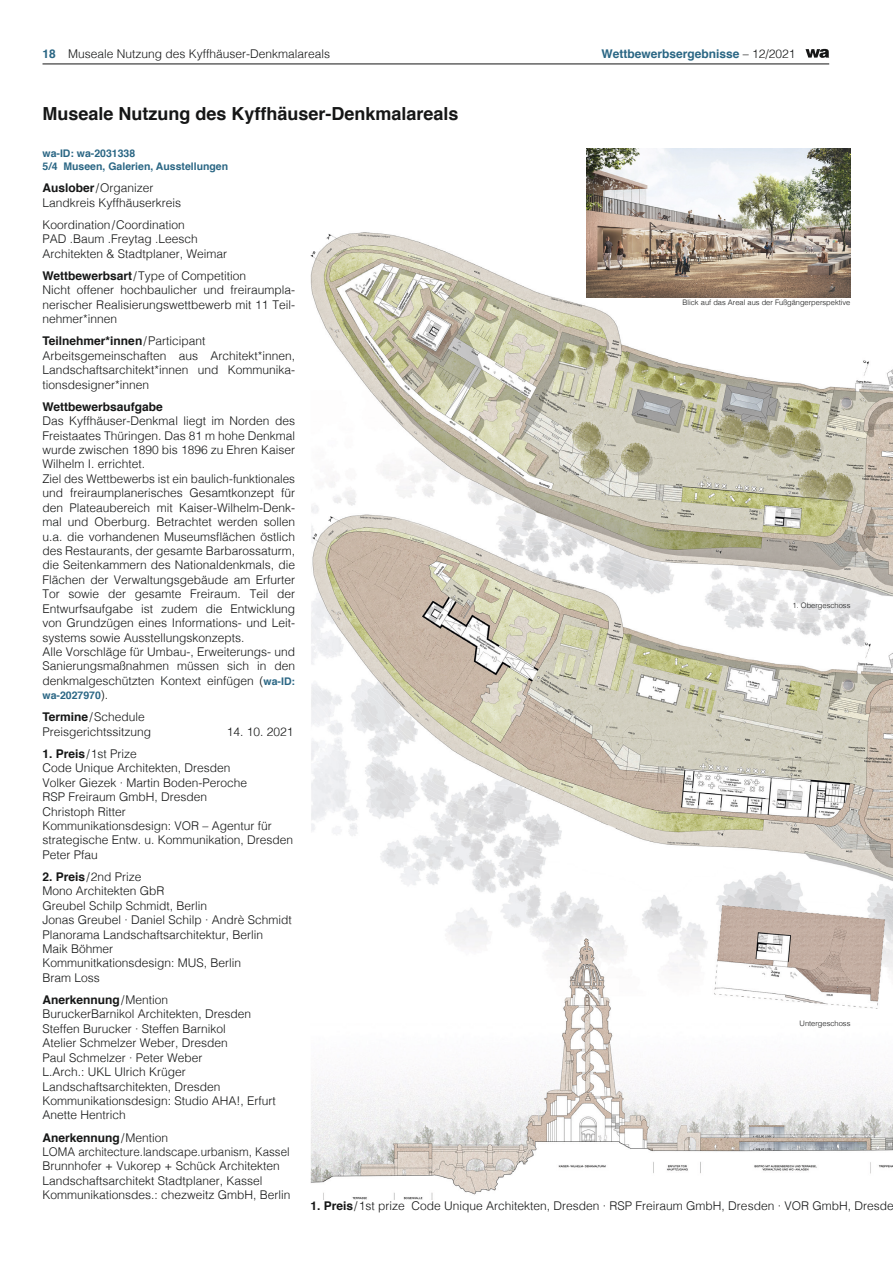
<style>
.page{position:relative;width:893px;height:1263px;background:#fff}
.page>*{position:absolute;margin:0;border:0;box-sizing:border-box;transform-origin:0 0}
.t1{font:700 18px "Helvetica";color:#151616}
.t2{font:300 12px/14.4px "Helvetica";color:#151616}
.t3{font:700 12px "Helvetica";color:#2a6684}
.t4{font:700 12px "Helvetica";color:#151616}
.t5{font:700 10.5px/13.6px "Helvetica";color:#2a6684}
.t6{font:300 7.5px "Helvetica";color:#151616}
.s1{font-weight:700;color:#2a6684}
.s2{font-weight:300;color:#151616}
.s3{font-weight:700}
.s4{font-weight:700;font-size:10.5px;color:#2a6684}
.s5{font-weight:300;font-size:12px;color:#151616}
</style>
<div class="page">
<hr style="left:43px;top:64px;width:786px;height:1px;background:#151616">
<svg style="left:805px;top:49px;width:24px;height:9px"></svg>
<img style="left:310px;top:230px;width:583px;height:969px">
<img style="left:587px;top:149px;width:263px;height:149px">
<p class="t2" style="left:43px;top:45px;width:289px"><span class="s1">18</span> Museale Nutzung des Kyffhäuser-Denkmalareals</p>
<p class="t3" style="left:602px;top:44px;width:195px">Wettbewerbsergebnisse <span class="s2">– 12/2021</span></p>
<h1 class="t1" style="left:43px;top:99px;width:418px">Museale Nutzung des Kyffhäuser-Denkmalareals</h1>
<p class="t5" style="left:43px;top:146px;width:187px">wa-ID: wa-2031338<br>5/4 Museen, Galerien, Ausstellungen</p>
<p class="t2" style="left:43px;top:180px;width:140px"><span class="s3">Auslober</span>/Organizer<br>Landkreis Kyffhäuserkreis</p>
<p class="t2" style="left:43px;top:217px;width:186px">Koordination/Coordination<br>PAD .Baum .Freytag .Leesch<br>Architekten &amp; Stadtplaner, Weimar</p>
<p class="t2" style="left:43px;top:268px;width:254px"><span class="s3">Wettbewerbsart</span>/Type of Competition<br>Nicht offener hochbaulicher und freiraumpla&shy;nerischer Realisierungswettbewerb mit 11 Teil&shy;nehmer*innen</p>
<p class="t2" style="left:43px;top:333px;width:254px"><span class="s3">Teilnehmer*innen</span>/Participant Arbeitsgemeinschaften aus Architekt*innen, Landschaftsarchitekt*innen und Kommunika&shy;tionsdesigner*innen</p>
<p class="t4" style="left:43px;top:397px;width:122px">Wettbewerbsaufgabe</p>
<p class="t2" style="left:43px;top:413px;width:254px">Das Kyffhäuser-Denkmal liegt im Norden des Freistaates Thüringen. Das 81 m hohe Denkmal wurde zwischen 1890 bis 1896 zu Ehren Kaiser Wilhelm I. errichtet.<br>Ziel des Wettbewerbs ist ein baulich-funktionales und freiraumplanerisches Gesamtkonzept für den Plateaubereich mit Kaiser-Wilhelm-Denk&shy;mal und Oberburg. Betrachtet werden sollen u.a. die vorhandenen Museumsflächen östlich des Restaurants, der gesamte Barbarossaturm, die Seitenkammern des Nationaldenkmals, die Flächen der Verwaltungsgebäude am Erfurter Tor sowie der gesamte Freiraum. Teil der Entwurfsaufgabe ist zudem die Entwicklung von Grundzügen eines Informations- und Leit&shy;systems sowie Ausstellungskonzepts.<br>Alle Vorschläge für Umbau-, Erweiterungs- und Sanierungsmaßnahmen müssen sich in den denkmalgeschützten Kontext einfügen (<span class="s4">wa-ID:</span></p>
<p class="t5" style="left:43px;top:689px;width:67px">wa-2027970<span class="s5">).</span></p>
<p class="t2" style="left:43px;top:709px;width:110px"><span class="s3">Termine</span>/Schedule<br>Preisgerichtssitzung</p>
<p class="t6" style="left:682px;top:296px;width:169px">Blick auf das Areal aus der Fußgängerperspektive</p>
<p class="t6" style="left:792px;top:599px;width:59px">1. Obergeschoss</p>
<p class="t2" style="left:227px;top:723px;width:68px">14. 10. 2021</p>
<p class="t2" style="left:43px;top:745px;width:252px"><span class="s3">1. Preis</span>/1st Prize<br>Code Unique Architekten, Dresden<br>Volker Giezek · Martin Boden-Peroche<br>RSP Freiraum GmbH, Dresden<br>Christoph Ritter<br>Kommunikationsdesign: VOR – Agentur für strategische Entw. u. Kommunikation, Dresden<br>Peter Pfau</p>
<p class="t2" style="left:43px;top:868px;width:251px"><span class="s3">2. Preis</span>/2nd Prize<br>Mono Architekten GbR<br>Greubel Schilp Schmidt, Berlin<br>Jonas Greubel · Daniel Schilp · Andrè Schmidt<br>Planorama Landschaftsarchitektur, Berlin<br>Maik Böhmer<br>Kommunitkationsdesign: MUS, Berlin<br>Bram Loss</p>
<p class="t2" style="left:43px;top:992px;width:235px"><span class="s3">Anerkennung</span>/Mention<br>BuruckerBarnikol Architekten, Dresden<br>Steffen Burucker · Steffen Barnikol<br>Atelier Schmelzer Weber, Dresden<br>Paul Schmelzer · Peter Weber<br>L.Arch.: UKL Ulrich Krüger<br>Landschaftsarchitekten, Dresden<br>Kommunikationsdesign: Studio AHA!, Erfurt<br>Anette Hentrich</p>
<p class="t2" style="left:43px;top:1129px;width:250px"><span class="s3">Anerkennung</span>/Mention<br>LOMA architecture.landscape.urbanism, Kassel Brunnhofer + Vukorep + Schück Architekten Landschaftsarchitekt Stadtplaner, Kassel Kommunikationsdes.: chezweitz GmbH, Berlin</p>
<p class="t6" style="left:800px;top:1017px;width:52px">Untergeschoss</p>
<p class="t2" style="left:310px;top:1198px;width:585px"><span class="s3">1. Preis</span>/1st prize Code Unique Architekten, Dresden · RSP Freiraum GmbH, Dresden · VOR GmbH, Dresde</p>
</div>
